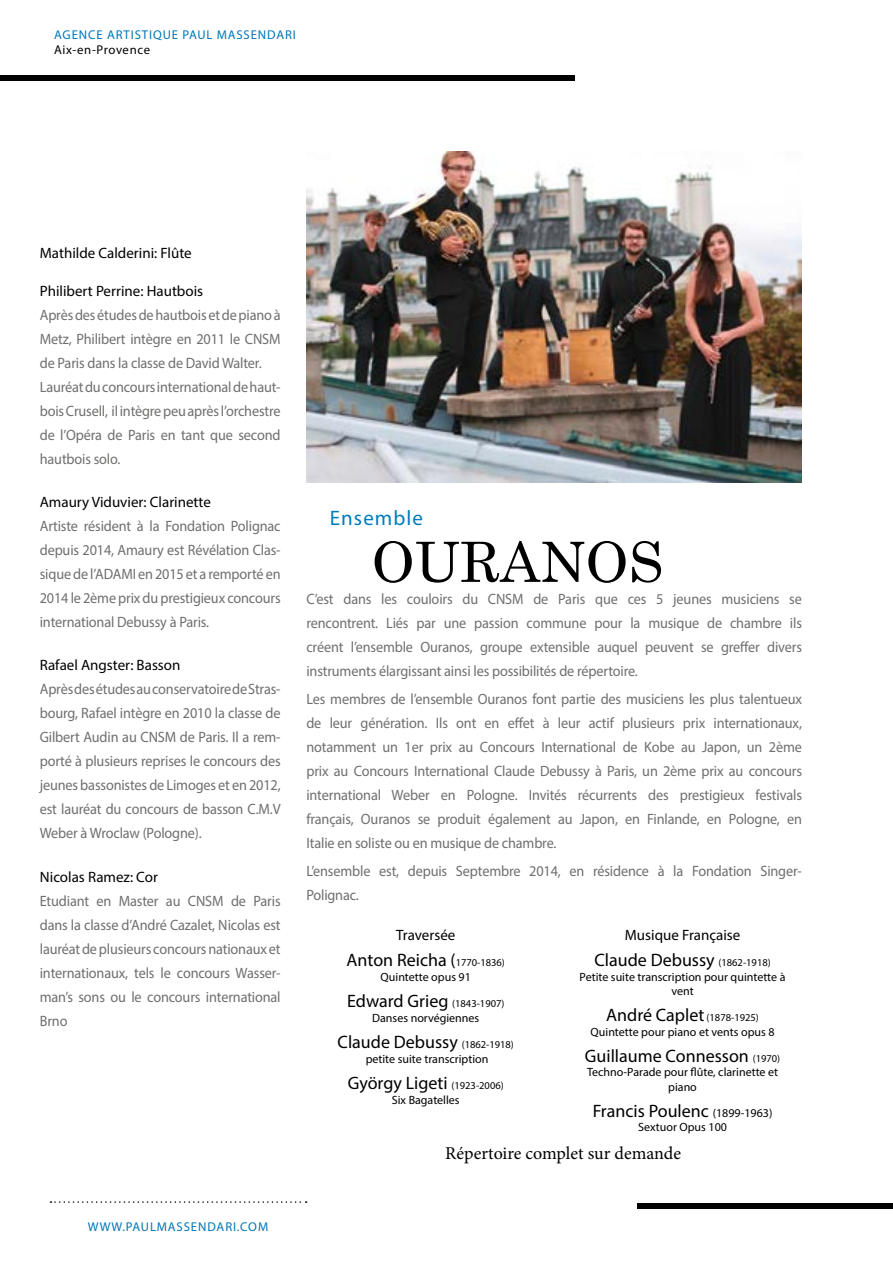
<style>
.page{position:relative;width:893px;height:1263px;background:#fff}
.page>*{position:absolute;margin:0;border:0;box-sizing:border-box;transform-origin:0 0}
.t1{font:55.5px "Century";color:#000}
.t2{font:21px "Myriad Pro";letter-spacing:.05em;color:#007cba}
.t3{font:18px "Myriad Pro";color:#000}
.t4{font:18px "Minion Pro";color:#000}
.t5{font:15px/24px "Myriad Pro";letter-spacing:-.01em;color:#6f6f6e;text-align:justify;scale:.95 1}
.t6{font:15px "Myriad Pro";color:#000}
.t7{font:12.75px "Myriad Pro";letter-spacing:.07em;color:#0076b6}
.t8{font:12.75px "Myriad Pro";letter-spacing:.045em;color:#000}
.t9{font:12px/14.4px "Myriad Pro";color:#000;text-align:center}
.s1{font-size:10.5px}
.s2{font-size:12px}
</style>
<div class="page">
<div style="left:0;top:75px;width:574px;height:6px;background:#000"></div>
<div style="left:638px;top:1203px;width:255px;height:6px;background:#000"></div>
<svg style="left:50px;top:1201px;width:257px;height:2px"></svg>
<img style="left:306px;top:152px;width:496px;height:330px">
<p class="t7" style="left:54px;top:26px;width:243px">AGENCE ARTISTIQUE PAUL MASSENDARI</p>
<p class="t8" style="left:54px;top:42px;width:98px">Aix-en-Provence</p>
<p class="t6" style="left:40px;top:244px;width:153px">Mathilde Calderini: Flûte</p>
<p class="t6" style="left:40px;top:282px;width:165px">Philibert Perrine: Hautbois</p>
<p class="t5" style="left:40px;top:303px;width:255px;text-align:left">Après des études de hautbois et de piano à Metz, Philibert intègre en 2011 le CNSM de Paris dans la classe de David Walter.<br>Lauréat du concours international de haut&shy;bois Crusell, il intègre peu après l’orchestre de l’Opéra de Paris en tant que second hautbois solo.</p>
<p class="t6" style="left:40px;top:493px;width:173px">Amaury Viduvier: Clarinette</p>
<p class="t5" style="left:40px;top:514px;width:255px">Artiste résident à la Fondation Polignac depuis 2014, Amaury est Révélation Clas&shy;sique de l’ADAMI en 2015 et a remporté en 2014 le 2ème prix du prestigieux concours international Debussy à Paris.</p>
<p class="t6" style="left:40px;top:656px;width:142px">Rafael Angster: Basson</p>
<p class="t5" style="left:40px;top:677px;width:255px">Après des études au conservatoire de Stras&shy;bourg, Rafael intègre en 2010 la classe de Gilbert Audin au CNSM de Paris. Il a rem&shy;porté à plusieurs reprises le concours des jeunes bassonistes de Limoges et en 2012, est lauréat du concours de basson C.M.V Weber à Wroclaw (Pologne).</p>
<p class="t6" style="left:40px;top:867px;width:120px">Nicolas Ramez: Cor</p>
<p class="t5" style="left:40px;top:888px;width:255px">Etudiant en Master au CNSM de Paris dans la classe d’André Cazalet, Nicolas est lauréat de plusieurs concours nationaux et internationaux, tels le concours Wasser&shy;man’s sons ou le concours international Brno</p>
<p class="t7" style="left:88px;top:1219px;width:182px">WWW.PAULMASSENDARI.COM</p>
<h2 class="t2" style="left:330px;top:505px;width:95px">Ensemble</h2>
<h1 class="t1" style="left:372px;top:515px;width:293px">OURANOS</h1>
<p class="t5" style="left:306px;top:587px;width:523px">C’est dans les couloirs du CNSM de Paris que ces 5 jeunes musiciens se rencontrent. Liés par une passion commune pour la musique de chambre ils créent l’ensemble Ouranos, groupe extensible auquel peuvent se greffer divers instruments élargissant ainsi les possibilités de répertoire.</p>
<p class="t5" style="left:306px;top:687px;width:523px">Les membres de l’ensemble Ouranos font partie des musiciens les plus talentueux de leur génération. Ils ont en effet à leur actif plusieurs prix internationaux, notamment un 1er prix au Concours International de Kobe au Japon, un 2ème prix au Concours International Claude Debussy à Paris, un 2ème prix au concours international Weber en Pologne. Invités récurrents des prestigieux festivals français, Ouranos se produit également au Japon, en Finlande, en Pologne, en Italie en soliste ou en musique de chambre.</p>
<p class="t5" style="left:306px;top:859px;width:523px">L’ensemble est, depuis Septembre 2014, en résidence à la Fondation Singer-<br>Polignac.</p>
<p class="t6" style="left:396px;top:926px;width:61px">Traversée</p>
<p class="t3" style="left:347px;top:949px;width:160px">Anton Reicha (<span class="s1">1770-1836)</span></p>
<p class="t9" style="left:381px;top:970px;width:92px">Quintette opus 91</p>
<p class="t3" style="left:347px;top:990px;width:159px">Edward Grieg <span class="s1">(1843-1907)</span></p>
<p class="t9" style="left:372px;top:1011px;width:109px">Danses norvégiennes</p>
<p class="t3" style="left:338px;top:1031px;width:178px">Claude Debussy <span class="s1">(1862-1918)</span></p>
<p class="t9" style="left:366px;top:1052px;width:124px">petite suite transcription</p>
<p class="t3" style="left:348px;top:1072px;width:157px">György Ligeti <span class="s1">(1923-2006)</span></p>
<p class="t9" style="left:392px;top:1092px;width:69px">Six Bagatelles</p>
<p class="t6" style="left:625px;top:926px;width:117px">Musique Française</p>
<p class="t3" style="left:594px;top:949px;width:178px">Claude Debussy <span class="s1">(1862-1918)</span></p>
<p class="t9" style="left:580px;top:969px;width:207px">Petite suite transcription pour quintette à vent</p>
<p class="t3" style="left:606px;top:1004px;width:154px">André Caplet <span class="s1">(1878-1925)</span></p>
<p class="t9" style="left:591px;top:1024px;width:185px">Quintette pour piano et vents opus 8</p>
<p class="t3" style="left:585px;top:1044px;width:197px">Guillaume Connesson <span class="s1">(1970)</span></p>
<p class="t9" style="left:587px;top:1065px;width:193px">Techno-Parade pour flûte, clarinette et piano</p>
<p class="t3" style="left:593px;top:1099px;width:181px">Francis Poulenc <span class="s2">(1899-1963)</span></p>
<p class="t9" style="left:638px;top:1119px;width:90px">Sextuor Opus 100</p>
<p class="t4" style="left:445px;top:1141px;width:237px">Répertoire complet sur demande</p>
</div>
